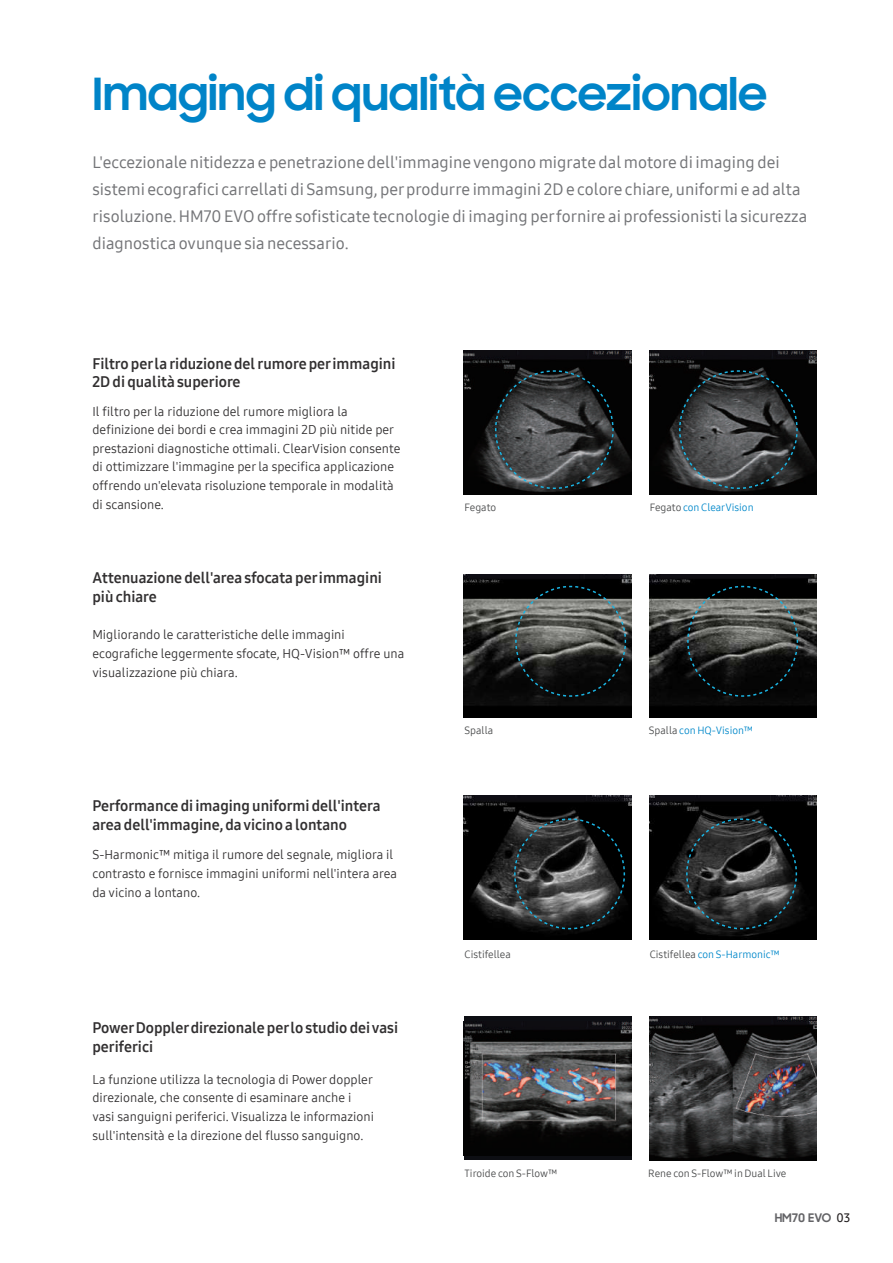
<style>
.page{position:relative;width:893px;height:1263px;background:#fff}
.page>*{position:absolute;margin:0;border:0;box-sizing:border-box;transform-origin:0 0}
.t1{font:700 45px "Samsung Sharp Sans";color:#0084c8}
.t2{font:16.5px/27px "Samsung One 500";color:#737477}
.t3{font:15px/18.8px "Samsung One 700";color:#312f30}
.t4{font:12.75px/18.8px "Samsung One 400";color:#312f30}
.t5{font:700 12px "Samsung Sharp Sans";color:#636366}
.t6{font:10.5px "Samsung One 400";color:#4a4b4c}
.t7{font:10.5px "Samsung One 400";color:#0088ca}
.s1{color:#4a4b4c}
.s2{font-family:"Samsung One 600";font-weight:400;color:#231f20}
</style>
<div class="page">
<img style="left:464px;top:351px;width:167px;height:144px">
<img style="left:464px;top:574px;width:167px;height:144px">
<img style="left:649px;top:351px;width:167px;height:144px">
<img style="left:649px;top:574px;width:167px;height:144px">
<svg style="left:494px;top:369px;width:120px;height:121px;background:#383b3d"></svg>
<svg style="left:514px;top:585px;width:113px;height:112px;background:#393c3b"></svg>
<svg style="left:678px;top:369px;width:120px;height:121px;background:#363a3b"></svg>
<svg style="left:686px;top:585px;width:113px;height:112px;background:#333735"></svg>
<img style="left:464px;top:796px;width:167px;height:144px">
<div style="left:464px;top:1016px;width:167px;height:144px;background:#0d0e13"></div>
<img style="left:464px;top:1022px;width:167px;height:134px">
<img style="left:649px;top:1016px;width:167px;height:144px">
<img style="left:649px;top:796px;width:167px;height:144px">
<svg style="left:513px;top:818px;width:113px;height:112px;background:#353839"></svg>
<svg style="left:685px;top:818px;width:113px;height:112px;background:#2d3132"></svg>
<h1 class="t1" style="left:92px;top:61px;width:676px">Imaging di qualità eccezionale</h1>
<p class="t2" style="left:92px;top:149px;width:716px">L'eccezionale nitidezza e penetrazione dell'immagine vengono migrate dal motore di imaging dei sistemi ecografici carrellati di Samsung, per produrre immagini 2D e colore chiare, uniformi e ad alta risoluzione. HM70 EVO offre sofisticate tecnologie di imaging per fornire ai professionisti la sicurezza diagnostica ovunque sia necessario.</p>
<p class="t3" style="left:92px;top:354px;width:305px">Filtro per la riduzione del rumore per immagini<br>2D di qualità superiore</p>
<p class="t4" style="left:92px;top:402px;width:309px">Il filtro per la riduzione del rumore migliora la definizione dei bordi e crea immagini 2D più nitide per prestazioni diagnostiche ottimali. ClearVision consente di ottimizzare l'immagine per la specifica applicazione offrendo un'elevata risoluzione temporale in modalità di scansione.</p>
<p class="t3" style="left:92px;top:568px;width:291px">Attenuazione dell'area sfocata per immagini più chiare</p>
<p class="t4" style="left:92px;top:625px;width:313px">Migliorando le caratteristiche delle immagini ecografiche leggermente sfocate, HQ-Vision™ offre una visualizzazione più chiara.</p>
<p class="t3" style="left:92px;top:796px;width:290px">Performance di imaging uniformi dell'intera area dell'immagine, da vicino a lontano</p>
<p class="t4" style="left:92px;top:845px;width:306px">S-Harmonic™ mitiga il rumore del segnale, migliora il contrasto e fornisce immagini uniformi nell'intera area da vicino a lontano.</p>
<p class="t3" style="left:92px;top:1018px;width:307px">Power Doppler direzionale per lo studio dei vasi periferici</p>
<p class="t4" style="left:92px;top:1069px;width:283px">La funzione utilizza la tecnologia di Power doppler direzionale, che consente di esaminare anche i vasi sanguigni periferici. Visualizza le informazioni sull'intensità e la direzione del flusso sanguigno.</p>
<p class="t6" style="left:465px;top:500px;width:33px">Fegato</p>
<p class="t7" style="left:650px;top:500px;width:105px"><span class="s1">Fegato</span> con ClearVision</p>
<p class="t6" style="left:465px;top:724px;width:30px">Spalla</p>
<p class="t7" style="left:649px;top:724px;width:106px"><span class="s1">Spalla</span> con HQ-Vision™</p>
<p class="t6" style="left:465px;top:947px;width:48px">Cistifellea</p>
<p class="t7" style="left:650px;top:947px;width:132px"><span class="s1">Cistifellea</span> con S-Harmonic™</p>
<p class="t6" style="left:465px;top:1166px;width:94px">Tiroide con S-Flow™</p>
<p class="t6" style="left:648px;top:1166px;width:140px">Rene con S-Flow™ in Dual Live</p>
<p class="t5" style="left:775px;top:1209px;width:77px">HM70 EVO <span class="s2">03</span></p>
</div>
